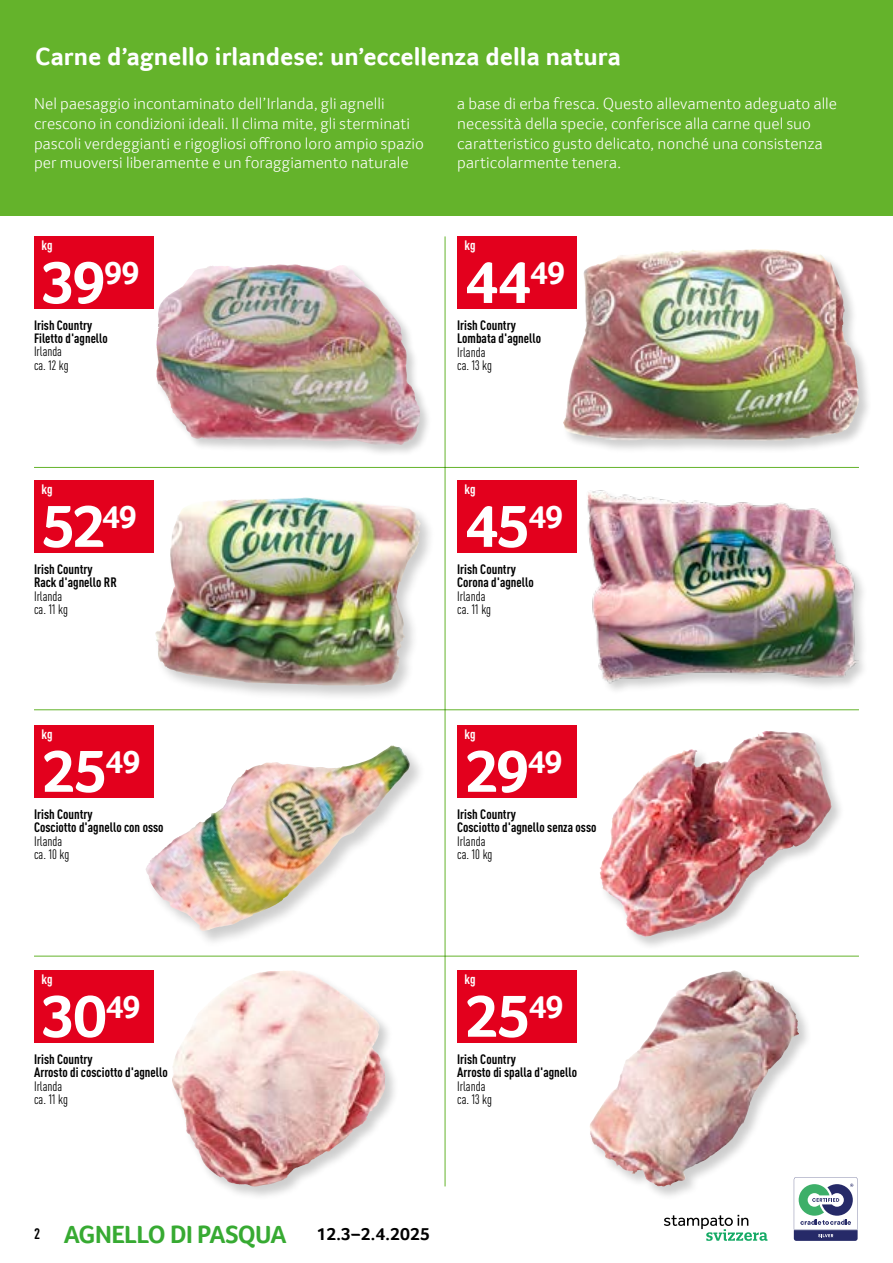
<style>
.page{position:relative;width:893px;height:1263px;background:#fff}
.page>*{position:absolute;margin:0;border:0;box-sizing:border-box;transform-origin:0 0}
.Preis_weiss{font:700 61.5px "Transgourmet";letter-spacing:-.035em;color:#fff}
.t1{font:700 25.5px "Transgourmet";color:#fff}
.t2{font:700 25.5px "Transgourmet";letter-spacing:-.03em;color:#37aa32}
.t3{font:700 18px "Transgourmet";letter-spacing:.01em;color:#000}
.t4{font:300 16.5px/19.8px "Transgourmet";letter-spacing:.005em;color:#fff}
.t5{font:700 condensed 13.5px/13.5px "DINOT";color:#000}
.t6{font:condensed 13.5px "DINOT";color:#000}
.Unit_weiss{font:700 condensed 13.5px "DINOT";letter-spacing:-.005em;color:#fff}
.t7{font:700 condensed 13.35px/13.4px "DINOT";color:#000}
.t8{font:condensed 13.35px "DINOT";color:#000}
</style>
<div class="page">
<div style="left:155px;top:262px;width:277px;height:195px;background:#000;opacity:.2"></div>
<img style="left:212px;top:264px;width:82px;height:5px">
<div style="left:562px;top:247px;width:310px;height:207px;background:#000;opacity:.2"></div>
<img style="left:587px;top:249px;width:174px;height:20px">
<div style="left:153px;top:495px;width:283px;height:206px;background:#000;opacity:.2"></div>
<img style="left:172px;top:497px;width:135px;height:35px">
<div style="left:586px;top:489px;width:283px;height:206px;background:#000;opacity:.2"></div>
<img style="left:586px;top:489px;width:273px;height:197px">
<div style="left:598px;top:729px;width:247px;height:221px;background:#000;opacity:.2"></div>
<img style="left:611px;top:732px;width:152px;height:90px">
<div style="left:170px;top:969px;width:229px;height:231px;background:#000;opacity:.2"></div>
<img style="left:216px;top:970px;width:77px;height:26px">
<div style="left:588px;top:969px;width:224px;height:231px;background:#000;opacity:.2"></div>
<img style="left:590px;top:971px;width:141px;height:215px">
<div style="left:144px;top:743px;width:283px;height:204px;background:#000;opacity:.2"></div>
<img style="left:361px;top:746px;width:30px;height:16px">
<hr style="left:445px;top:236px;width:1px;height:950px;background:#64b32b">
<hr style="left:34px;top:467px;width:825px;height:1px;background:#64b32b">
<hr style="left:34px;top:709px;width:825px;height:1px;background:#64b32b">
<hr style="left:34px;top:956px;width:825px;height:1px;background:#64b32b">
<div style="left:0;top:0;width:893px;height:215px;background:#64b32b"></div>
<div style="left:34px;top:237px;width:119px;height:72px;background:#e3001d"></div>
<div style="left:457px;top:237px;width:119px;height:72px;background:#e3001d"></div>
<div style="left:34px;top:480px;width:119px;height:73px;background:#e3001d"></div>
<div style="left:457px;top:480px;width:119px;height:73px;background:#e3001d"></div>
<div style="left:34px;top:725px;width:119px;height:73px;background:#e3001d"></div>
<div style="left:457px;top:725px;width:119px;height:73px;background:#e3001d"></div>
<div style="left:34px;top:970px;width:119px;height:73px;background:#e3001d"></div>
<div style="left:457px;top:970px;width:119px;height:73px;background:#e3001d"></div>
<svg style="left:664px;top:1215px;width:103px;height:26px"></svg>
<svg style="left:794px;top:1177px;width:64px;height:64px"></svg>
<p class="t1" style="left:35px;top:42px;width:587px">Carne d’agnello irlandese: un’eccellenza della natura</p>
<p class="t4" style="left:34px;top:93px;width:352px">Nel paesaggio incontaminato dell’Irlanda, gli agnelli</p>
<p class="t4" style="left:34px;top:113px;width:391px">crescono in condizioni ideali. Il clima mite, gli sterminati pascoli verdeggianti e rigogliosi offrono loro ampio spazio per muoversi liberamente e un foraggiamento naturale</p>
<p class="Unit_weiss" style="left:41px;top:237px;width:13px">kg</p>
<p class="Preis_weiss" style="left:42px;top:246px;width:100px">39<sup>99</sup></p>
<p class="t7" style="left:34px;top:318px;width:75px">Irish Country<br>Filetto d'agnello</p>
<p class="t8" style="left:34px;top:344px;width:30px">Irlanda</p>
<p class="t8" style="left:34px;top:357px;width:36px">ca. 12 kg</p>
<p class="t4" style="left:457px;top:93px;width:382px">a base di erba fresca. Questo allevamento adeguato alle necessità della specie, conferisce alla carne quel suo</p>
<p class="t4" style="left:457px;top:133px;width:367px">caratteristico gusto delicato, nonché una consistenza particolarmente tenera.</p>
<p class="Unit_weiss" style="left:465px;top:237px;width:13px">kg</p>
<p class="Preis_weiss" style="left:465px;top:246px;width:102px">44<sup>49</sup></p>
<p class="t5" style="left:457px;top:318px;width:86px">Irish Country<br>Lombata d'agnello</p>
<p class="t6" style="left:457px;top:344px;width:30px">Irlanda</p>
<p class="t6" style="left:457px;top:358px;width:36px">ca. 13 kg</p>
<p class="Unit_weiss" style="left:41px;top:481px;width:13px">kg</p>
<p class="Preis_weiss" style="left:42px;top:490px;width:97px">52<sup>49</sup></p>
<p class="t5" style="left:34px;top:562px;width:84px">Irish Country<br>Rack d'agnello RR</p>
<p class="t6" style="left:34px;top:588px;width:30px">Irlanda</p>
<p class="t6" style="left:34px;top:602px;width:36px">ca. 11 kg</p>
<p class="Unit_weiss" style="left:465px;top:481px;width:13px">kg</p>
<p class="Preis_weiss" style="left:465px;top:490px;width:100px">45<sup>49</sup></p>
<p class="t5" style="left:457px;top:562px;width:78px">Irish Country<br>Corona d'agnello</p>
<p class="t6" style="left:457px;top:588px;width:30px">Irlanda</p>
<p class="t6" style="left:457px;top:602px;width:36px">ca. 11 kg</p>
<p class="Unit_weiss" style="left:41px;top:726px;width:13px">kg</p>
<p class="Preis_weiss" style="left:42px;top:735px;width:101px">25<sup>49</sup></p>
<p class="t5" style="left:34px;top:807px;width:131px">Irish Country<br>Cosciotto d'agnello con osso</p>
<p class="t6" style="left:34px;top:833px;width:30px">Irlanda</p>
<p class="t6" style="left:34px;top:847px;width:37px">ca. 10 kg</p>
<p class="Unit_weiss" style="left:41px;top:971px;width:13px">kg</p>
<p class="Preis_weiss" style="left:42px;top:980px;width:101px">30<sup>49</sup></p>
<p class="t5" style="left:34px;top:1052px;width:135px">Irish Country<br>Arrosto di cosciotto d'agnello</p>
<p class="t6" style="left:34px;top:1078px;width:30px">Irlanda</p>
<p class="t6" style="left:34px;top:1091px;width:36px">ca. 11 kg</p>
<p class="Unit_weiss" style="left:465px;top:726px;width:13px">kg</p>
<p class="Preis_weiss" style="left:465px;top:735px;width:100px">29<sup>49</sup></p>
<p class="t5" style="left:457px;top:807px;width:141px">Irish Country<br>Cosciotto d'agnello senza osso</p>
<p class="t6" style="left:457px;top:833px;width:30px">Irlanda</p>
<p class="t6" style="left:457px;top:847px;width:37px">ca. 10 kg</p>
<p class="Unit_weiss" style="left:465px;top:971px;width:13px">kg</p>
<p class="Preis_weiss" style="left:465px;top:980px;width:101px">25<sup>49</sup></p>
<p class="t5" style="left:457px;top:1052px;width:122px">Irish Country<br>Arrosto di spalla d'agnello</p>
<p class="t6" style="left:457px;top:1078px;width:30px">Irlanda</p>
<p class="t6" style="left:457px;top:1091px;width:36px">ca. 13 kg</p>
<p class="t2" style="left:34px;top:1220px;width:254px"><sup>2</sup> AGNELLO DI PASQUA</p>
<p class="t3" style="left:316px;top:1224px;width:115px">12.3–2.4.2025</p>
</div>
